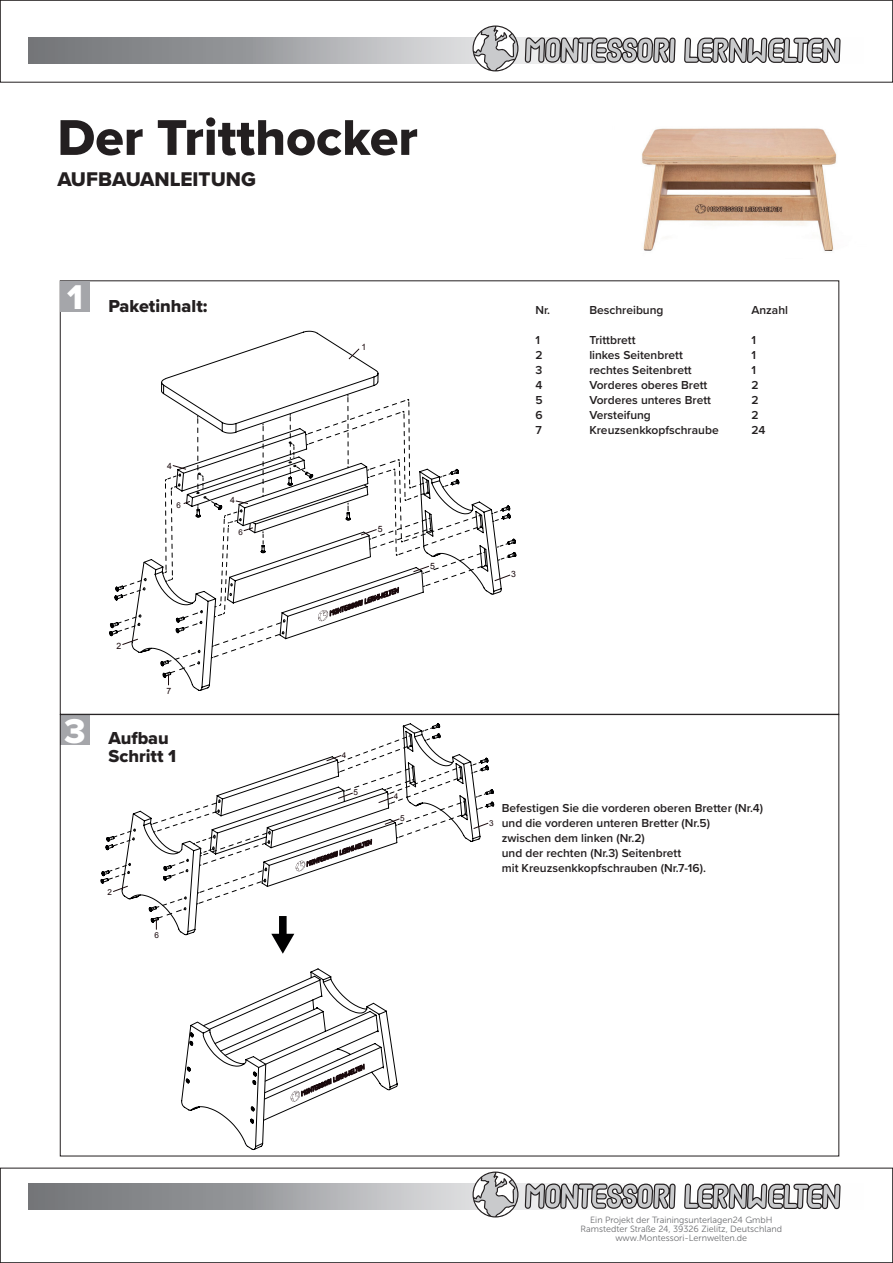
<style>
.page{position:relative;width:893px;height:1263px;background:#fff}
.page>*{position:absolute;margin:0;border:0;box-sizing:border-box;transform-origin:0 0}
.t1{font:52.05px "Proxima Nova Extrabld";color:#231f20}
.t2{font:35.7px "Proxima Nova Extrabld";color:#fff}
.t3{font:20.55px "Proxima Nova Extrabld";color:#231f20}
.t4{font:18px/18px "Proxima Nova Extrabld";color:#231f20}
.t5{font:600 12px/15px "Proxima Nova";color:#231f20}
.t6{font:9px/9px "Museo Sans 300";color:#6c6d70;text-align:center}
.t7{font:8.7px "Arial";color:#1a090c}
.t8{font:8.1px "Arial";color:#1a090c}
.t9{font:7.95px "Arial";color:#1a090c}
</style>
<div class="page">
<div style="left:60px;top:281px;width:30px;height:30px;background:#a5a6aa"></div>
<div style="left:60px;top:715px;width:30px;height:30px;background:#a5a6aa"></div>
<svg style="left:181px;top:968px;width:217px;height:182px"></svg>
<svg style="left:100px;top:723px;width:394px;height:231px"></svg>
<svg style="left:114px;top:330px;width:400px;height:356px"></svg>
<svg style="left:28px;top:37px;width:496px;height:26px;background:#a1a2a5"></svg>
<svg style="left:524px;top:37px;width:319px;height:46px"></svg>
<svg style="left:472px;top:25px;width:46px;height:46px"></svg>
<svg style="left:474px;top:27px;width:43px;height:43px"></svg>
<svg style="left:526px;top:39px;width:313px;height:23px"></svg>
<svg style="left:28px;top:1183px;width:496px;height:26px;background:#a1a2a5"></svg>
<svg style="left:524px;top:1068px;width:319px;height:142px"></svg>
<svg style="left:472px;top:1171px;width:46px;height:46px"></svg>
<svg style="left:474px;top:1173px;width:43px;height:43px"></svg>
<svg style="left:526px;top:1185px;width:313px;height:23px"></svg>
<img style="left:642px;top:128px;width:195px;height:123px">
<div style="left:0;top:0;width:893px;height:82px;border:1px solid #231f20"></div>
<div style="left:0;top:1168px;width:893px;height:95px;border:1px solid #231f20"></div>
<h1 class="t1" style="left:57px;top:99px;width:362px">Der Tritthocker</h1>
<h3 class="t3" style="left:57px;top:164px;width:200px">AUFBAUANLEITUNG</h3>
<h2 class="t2" style="left:67px;top:270px;width:17px">1</h2>
<h3 class="t4" style="left:108px;top:296px;width:101px">Paketinhalt:</h3>
<p class="t7" style="left:361px;top:341px;width:6px">1</p>
<p class="t7" style="left:167px;top:460px;width:6px">4</p>
<p class="t9" style="left:177px;top:500px;width:6px">6</p>
<h2 class="t2" style="left:64px;top:704px;width:23px">3</h2>
<p class="t7" style="left:117px;top:640px;width:6px">2</p>
<p class="t7" style="left:166px;top:685px;width:6px">7</p>
<h3 class="t4" style="left:108px;top:729px;width:69px">Aufbau<br>Schritt 1</h3>
<p class="t7" style="left:230px;top:495px;width:6px">4</p>
<p class="t9" style="left:238px;top:527px;width:6px">6</p>
<p class="t8" style="left:108px;top:887px;width:6px">2</p>
<p class="t8" style="left:155px;top:929px;width:6px">6</p>
<p class="t7" style="left:378px;top:523px;width:6px">5</p>
<p class="t7" style="left:430px;top:560px;width:6px">5</p>
<p class="t8" style="left:342px;top:749px;width:6px">4</p>
<p class="t8" style="left:353px;top:787px;width:6px">5</p>
<p class="t8" style="left:394px;top:791px;width:6px">4</p>
<p class="t8" style="left:400px;top:813px;width:6px">5</p>
<p class="t5" style="left:535px;top:302px;width:16px">Nr.</p>
<p class="t5" style="left:589px;top:302px;width:76px">Beschreibung</p>
<p class="t5" style="left:751px;top:302px;width:38px">Anzahl</p>
<p class="t5" style="left:535px;top:332px;width:6px">1</p>
<p class="t5" style="left:589px;top:332px;width:48px">Trittbrett</p>
<p class="t5" style="left:751px;top:332px;width:6px">1</p>
<p class="t5" style="left:535px;top:347px;width:9px">2</p>
<p class="t5" style="left:589px;top:347px;width:95px">linkes Seitenbrett</p>
<p class="t5" style="left:751px;top:347px;width:6px">1</p>
<p class="t5" style="left:535px;top:362px;width:8px">3</p>
<p class="t5" style="left:589px;top:362px;width:104px">rechtes Seitenbrett</p>
<p class="t5" style="left:751px;top:362px;width:6px">1</p>
<p class="t5" style="left:535px;top:377px;width:8px">4</p>
<p class="t5" style="left:589px;top:377px;width:120px">Vorderes oberes Brett</p>
<p class="t5" style="left:751px;top:377px;width:9px">2</p>
<p class="t5" style="left:535px;top:392px;width:9px">5</p>
<p class="t5" style="left:589px;top:392px;width:123px">Vorderes unteres Brett</p>
<p class="t5" style="left:751px;top:392px;width:9px">2</p>
<p class="t5" style="left:535px;top:407px;width:9px">6</p>
<p class="t5" style="left:589px;top:407px;width:63px">Versteifung</p>
<p class="t5" style="left:751px;top:407px;width:9px">2</p>
<p class="t5" style="left:535px;top:422px;width:8px">7</p>
<p class="t5" style="left:589px;top:422px;width:131px">Kreuzsenkkopfschraube</p>
<p class="t5" style="left:751px;top:422px;width:16px">24</p>
<p class="t7" style="left:511px;top:569px;width:6px">3</p>
<p class="t8" style="left:489px;top:817px;width:6px">3</p>
<p class="t5" style="left:502px;top:800px;width:263px">Befestigen Sie die vorderen oberen Bretter (Nr.4) und die vorderen unteren Bretter (Nr.5)<br>zwischen dem linken (Nr.2)<br>und der rechten (Nr.3) Seitenbrett<br>mit Kreuzsenkkopfschrauben (Nr.7-16).</p>
<p class="t6" style="left:581px;top:1215px;width:203px">Ein Projekt der Trainingsunterlagen24 GmbH<br>Ramstedter Straße 24, 39326 Zielitz, Deutschland www.Montessori-Lernwelten.de</p>
</div>
